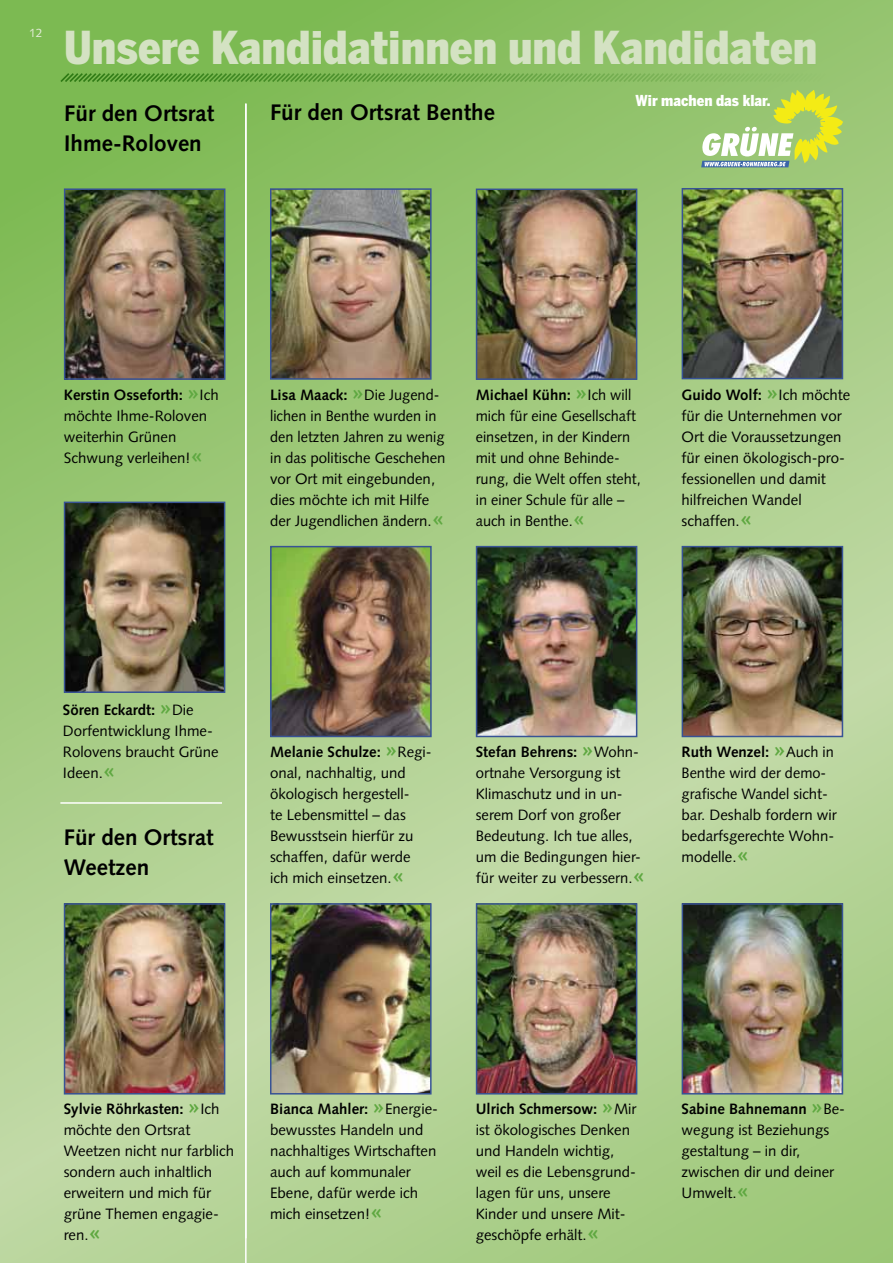
<style>
.page{position:relative;width:893px;height:1263px;background:#fff}
.page>*{position:absolute;margin:0;border:0;box-sizing:border-box;transform-origin:0 0}
.t1{font:900 45px "Benton Sans Cond";color:#d4e2c3}
.t2{font:700 22.5px/30px "Syntax";color:#000}
.t3{font:15px/21px "Syntax";color:#000}
.t4{font:900 15px "Benton Sans Cond";color:#fff}
.t5{font:12px "Syntax";color:#e3ecd7}
.s1{font-weight:700}
.s2{font-weight:700;font-size:22.5px;color:#5fa841}
</style>
<div class="page">
<img style="left:0;top:0;width:893px;height:1263px">
<hr style="left:245px;top:104px;width:2px;height:1159px;background:#fff">
<hr style="left:60px;top:802px;width:162px;height:2px;background:#fff">
<img style="left:273px;top:191px;width:156px;height:186px">
<div style="left:270px;top:188px;width:162px;height:192px;border:2px solid #385395"></div>
<img style="left:479px;top:192px;width:155px;height:185px">
<div style="left:476px;top:189px;width:161px;height:191px;border:2px solid #385395"></div>
<img style="left:685px;top:191px;width:155px;height:185px">
<div style="left:682px;top:188px;width:161px;height:191px;border:2px solid #385395"></div>
<img style="left:273px;top:549px;width:156px;height:185px">
<div style="left:270px;top:546px;width:162px;height:191px;border:2px solid #385395"></div>
<img style="left:479px;top:549px;width:155px;height:185px">
<div style="left:476px;top:546px;width:161px;height:191px;border:2px solid #385395"></div>
<img style="left:685px;top:549px;width:155px;height:185px">
<div style="left:682px;top:546px;width:161px;height:191px;border:2px solid #385395"></div>
<img style="left:273px;top:906px;width:156px;height:185px">
<div style="left:270px;top:903px;width:162px;height:191px;border:2px solid #385395"></div>
<img style="left:479px;top:906px;width:155px;height:185px">
<div style="left:476px;top:903px;width:161px;height:191px;border:2px solid #385395"></div>
<img style="left:685px;top:906px;width:155px;height:185px">
<div style="left:682px;top:903px;width:161px;height:191px;border:2px solid #385395"></div>
<img style="left:67px;top:191px;width:155px;height:186px">
<div style="left:64px;top:188px;width:161px;height:192px;border:2px solid #385395"></div>
<img style="left:67px;top:505px;width:155px;height:185px">
<div style="left:64px;top:502px;width:161px;height:191px;border:2px solid #385395"></div>
<img style="left:67px;top:906px;width:155px;height:185px">
<div style="left:64px;top:903px;width:161px;height:191px;border:2px solid #385395"></div>
<svg style="left:701px;top:90px;width:142px;height:77px;background:#b5d278"></svg>
<svg style="left:59px;top:71px;width:769px;height:13px;background:#7ab354"></svg>
<p class="t5" style="left:29px;top:26px;width:15px">12</p>
<h1 class="t1" style="left:64px;top:21px;width:755px">Unsere Kandidatinnen und Kandidaten</h1>
<h2 class="t2" style="left:64px;top:98px;width:151px">Für den Ortsrat<br>Ihme-Roloven</h2>
<h2 class="t2" style="left:270px;top:98px;width:226px">Für den Ortsrat Benthe</h2>
<p class="t4" style="left:636px;top:92px;width:136px">Wir machen das klar.</p>
<p class="t3" style="left:64px;top:384px;width:156px"><span class="s1">Kerstin Osseforth:</span> <span class="s2">»</span>Ich möchte Ihme-Roloven weiterhin Grünen<br>Schwung verleihen!<span class="s2">«</span></p>
<p class="t3" style="left:476px;top:384px;width:166px"><span class="s1">Michael Kühn:</span> <span class="s2">»</span>Ich will mich für eine Gesellschaft einsetzen, in der Kindern mit und ohne Behinde&shy;rung, die Welt offen steht, in einer Schule für alle – auch in Benthe.<span class="s2">«</span></p>
<p class="t3" style="left:682px;top:384px;width:170px"><span class="s1">Guido Wolf:</span> <span class="s2">»</span>Ich möchte für die Unternehmen vor<br>Ort die Voraussetzungen für einen ökologisch-pro&shy;fessionellen und damit hilfreichen Wandel schaffen.<span class="s2">«</span></p>
<p class="t3" style="left:270px;top:384px;width:177px"><span class="s1">Lisa Maack:</span> <span class="s2">»</span>Die Jugend&shy;lichen in Benthe wurden in den letzten Jahren zu wenig in das politische Geschehen vor Ort mit eingebunden, dies möchte ich mit Hilfe der Jugendlichen ändern.<span class="s2">«</span></p>
<p class="t3" style="left:63px;top:699px;width:157px"><span class="s1">Sören Eckardt:</span> <span class="s2">»</span>Die<br>Dorfentwicklung Ihme-<br>Rolovens braucht Grüne<br>Ideen.<span class="s2">«</span></p>
<h2 class="t2" style="left:64px;top:822px;width:151px">Für den Ortsrat<br>Weetzen</h2>
<p class="t3" style="left:270px;top:741px;width:163px"><span class="s1">Melanie Schulze:</span> <span class="s2">»</span>Regi&shy;onal, nachhaltig, und ökologisch hergestell-<br>te Lebensmittel – das<br>Bewusstsein hierfür zu schaffen, dafür werde ich mich einsetzen.<span class="s2">«</span></p>
<p class="t3" style="left:476px;top:741px;width:171px"><span class="s1">Stefan Behrens:</span> <span class="s2">»</span>Wohn&shy;ortnahe Versorgung ist<br>Klimaschutz und in un&shy;serem Dorf von großer<br>Bedeutung. Ich tue alles, um die Bedingungen hier&shy;für weiter zu verbessern.<span class="s2">«</span></p>
<p class="t3" style="left:682px;top:741px;width:157px"><span class="s1">Ruth Wenzel:</span> <span class="s2">»</span>Auch in<br>Benthe wird der demo&shy;grafische Wandel sicht&shy;bar. Deshalb fordern wir bedarfsgerechte Wohn&shy;modelle.<span class="s2">«</span></p>
<p class="t3" style="left:64px;top:1098px;width:172px"><span class="s1">Sylvie Röhrkasten:</span> <span class="s2">»</span>Ich möchte den Ortsrat<br>Weetzen nicht nur farblich sondern auch inhaltlich erweitern und mich für grüne Themen engagie&shy;ren.<span class="s2">«</span></p>
<p class="t3" style="left:270px;top:1098px;width:169px"><span class="s1">Bianca Mahler:</span> <span class="s2">»</span>Energie&shy;bewusstes Handeln und nachhaltiges Wirtschaften auch auf kommunaler<br>Ebene, dafür werde ich mich einsetzen!<span class="s2">«</span></p>
<p class="t3" style="left:476px;top:1098px;width:162px"><span class="s1">Ulrich Schmersow:</span> <span class="s2">»</span>Mir ist ökologisches Denken und Handeln wichtig, weil es die Lebensgrund&shy;lagen für uns, unsere<br>Kinder und unsere Mit&shy;geschöpfe erhält.<span class="s2">«</span></p>
<p class="t3" style="left:682px;top:1098px;width:165px"><span class="s1">Sabine Bahnemann</span> <span class="s2">»</span>Be&shy;wegung ist Beziehungs gestaltung – in dir, zwischen dir und deiner<br>Umwelt.<span class="s2">«</span></p>
</div>
